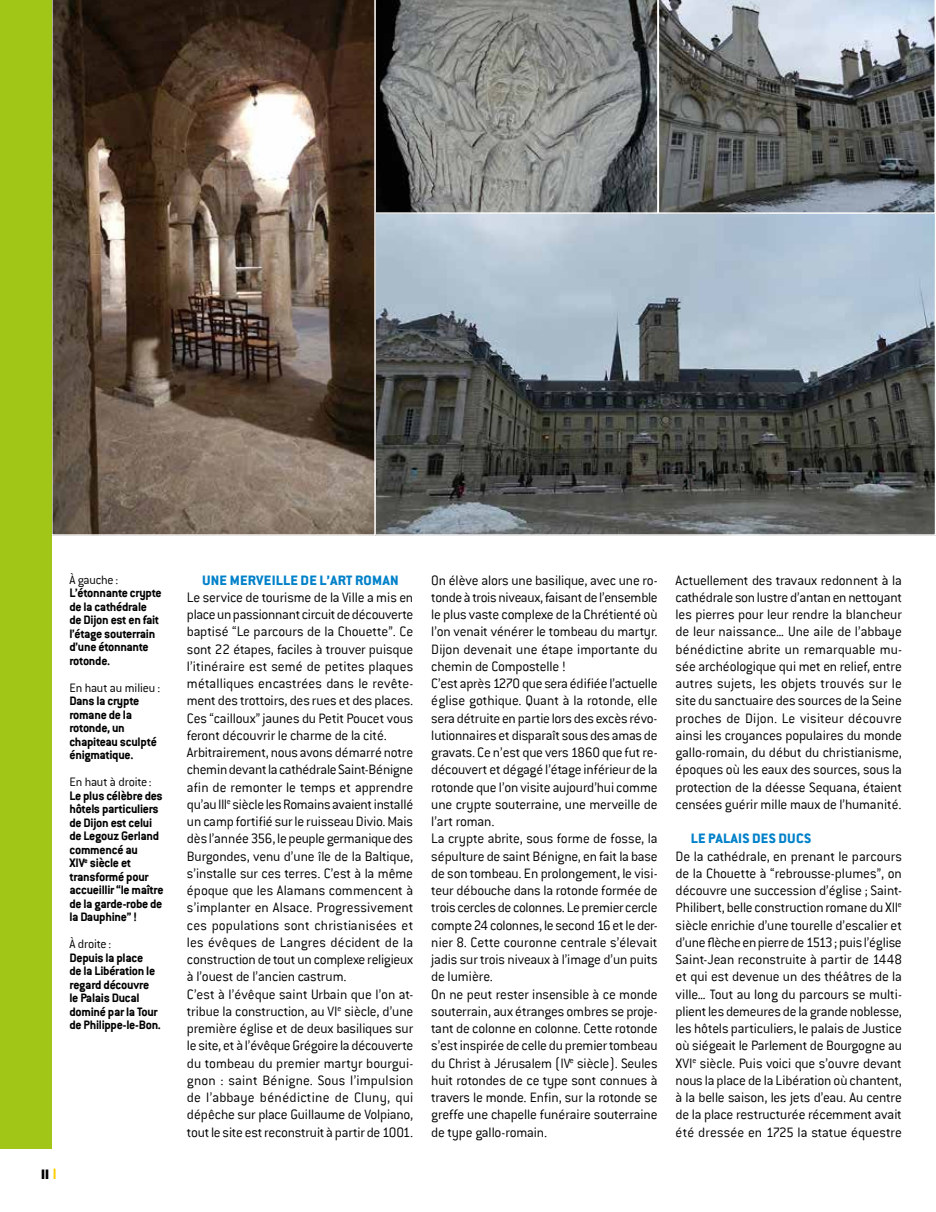
<style>
.page{position:relative;width:936px;height:1212px;background:#fff}
.page>*{position:absolute;margin:0;border:0;box-sizing:border-box;transform-origin:0 0}
.t1{font:300 15px/17.2px "Conduit ITC";letter-spacing:-.01em;color:#000}
.t2{font:700 15px "Conduit ITC Extra";letter-spacing:.015em;color:#0081c9}
.t3{font:15px "Conduit ITC Black";color:#000}
.t4{font:700 13.5px/13.5px "Conduit ITC";letter-spacing:-.02em;color:#000}
.t5{font:300 13.5px "Conduit ITC";letter-spacing:-.015em;color:#000}
.s1{font-family:"Conduit ITC";font-weight:700;font-size:16.5px;color:#fc0}
</style>
<div class="page">
<img style="left:376px;top:214px;width:556px;height:319px">
<svg style="left:376px;top:0;width:281px;height:214px;background:#7c7e7c"></svg>
<svg style="left:657px;top:0;width:278px;height:214px;background:#75797c"></svg>
<svg style="left:51px;top:0;width:325px;height:536px;background:#655446"></svg>
<div style="left:0;top:0;width:51px;height:1148px;background:#a2c617"></div>
<p class="t5" style="left:69px;top:572px;width:50px">À gauche :</p>
<p class="t4" style="left:69px;top:586px;width:94px">L’étonnante crypte de la cathédrale de Dijon est en fait l’étage souterrain d’une étonnante rotonde.</p>
<p class="t5" style="left:69px;top:680px;width:92px">En haut au milieu :</p>
<p class="t4" style="left:69px;top:694px;width:89px">Dans la crypte romane de la rotonde, un chapiteau sculpté énigmatique.</p>
<p class="t5" style="left:69px;top:775px;width:84px">En haut à droite :</p>
<p class="t4" style="left:69px;top:788px;width:96px">Le plus célèbre des hôtels particuliers de Dijon est celui de Legouz Gerland commencé au<br>XIV<sup>e</sup> siècle et transformé pour accueillir “le maître de la garde-robe de la Dauphine” !</p>
<p class="t5" style="left:69px;top:937px;width:43px">À droite :</p>
<p class="t4" style="left:69px;top:950px;width:93px">Depuis la place<br>de la Libération le regard découvre le Palais Ducal dominé par la Tour de Philippe-le-Bon.</p>
<p class="t3" style="left:41px;top:1165px;width:17px">II <span class="s1">l</span></p>
<p class="t2" style="left:202px;top:571px;width:198px">UNE MERVEILLE DE L’ART ROMAN</p>
<p class="t1" style="left:187px;top:588px;width:228px">Le service de tourisme de la Ville a mis en place un passionnant circuit de découverte baptisé “Le parcours de la Chouette”. Ce sont 22 étapes, faciles à trouver puisque l’itinéraire est semé de petites plaques métalliques encastrées dans le revête&shy;ment des trottoirs, des rues et des places.<br>Ces “cailloux” jaunes du Petit Poucet vous feront découvrir le charme de la cité.<br>Arbitrairement, nous avons démarré notre chemin devant la cathédrale Saint-Bénigne afin de remonter le temps et apprendre qu’au III<sup>e</sup> siècle les Romains avaient installé un camp fortifié sur le ruisseau Divio. Mais dès l’année 356, le peuple germanique des Burgondes, venu d’une île de la Baltique, s’installe sur ces terres. C’est à la même époque que les Alamans commencent à s’implanter en Alsace. Progressivement ces populations sont christianisées et les évêques de Langres décident de la construction de tout un complexe religieux à l’ouest de l’ancien castrum.<br>C’est à l’évêque saint Urbain que l’on at&shy;tribue la construction, au VI<sup>e</sup> siècle, d’une première église et de deux basiliques sur le site, et à l’évêque Grégoire la découverte du tombeau du premier martyr bourgui&shy;gnon : saint Bénigne. Sous l’impulsion de l’abbaye bénédictine de Cluny, qui dépêche sur place Guillaume de Volpiano, tout le site est reconstruit à partir de 1001.</p>
<p class="t1" style="left:431px;top:571px;width:228px">On élève alors une basilique, avec une ro&shy;tonde à trois niveaux, faisant de l’ensemble le plus vaste complexe de la Chrétienté où l’on venait vénérer le tombeau du martyr.<br>Dijon devenait une étape importante du chemin de Compostelle !<br>C’est après 1270 que sera édifiée l’actuelle église gothique. Quant à la rotonde, elle sera détruite en partie lors des excès révo&shy;lutionnaires et disparaît sous des amas de gravats. Ce n’est que vers 1860 que fut re&shy;découvert et dégagé l’étage inférieur de la rotonde que l’on visite aujourd’hui comme une crypte souterraine, une merveille de l’art roman.<br>La crypte abrite, sous forme de fosse, la sépulture de saint Bénigne, en fait la base de son tombeau. En prolongement, le visi&shy;teur débouche dans la rotonde formée de trois cercles de colonnes. Le premier cercle compte 24 colonnes, le second 16 et le der&shy;nier 8. Cette couronne centrale s’élevait jadis sur trois niveaux à l’image d’un puits de lumière.<br>On ne peut rester insensible à ce monde souterrain, aux étranges ombres se proje&shy;tant de colonne en colonne. Cette rotonde s’est inspirée de celle du premier tombeau du Christ à Jérusalem (IV<sup>e</sup> siècle). Seules huit rotondes de ce type sont connues à travers le monde. Enfin, sur la rotonde se greffe une chapelle funéraire souterraine de type gallo-romain.</p>
<p class="t1" style="left:675px;top:571px;width:228px;text-align:justify">Actuellement des travaux redonnent à la cathédrale son lustre d’antan en nettoyant les pierres pour leur rendre la blancheur de leur naissance… Une aile de l’abbaye bénédictine abrite un remarquable mu&shy;sée archéologique qui met en relief, entre autres sujets, les objets trouvés sur le site du sanctuaire des sources de la Seine proches de Dijon. Le visiteur découvre ainsi les croyances populaires du monde gallo-romain, du début du christianisme, époques où les eaux des sources, sous la protection de la déesse Sequana, étaient censées guérir mille maux de l’humanité.</p>
<p class="t2" style="left:690px;top:830px;width:122px">LE PALAIS DES DUCS</p>
<p class="t1" style="left:675px;top:847px;width:228px;text-align:justify">De la cathédrale, en prenant le parcours de la Chouette à “rebrousse-plumes”, on découvre une succession d’église ; Saint-Philibert, belle construction romane du XII<sup>e </sup>siècle enrichie d’une tourelle d’escalier et d’une flèche en pierre de 1513 ; puis l’église Saint-Jean reconstruite à partir de 1448 et qui est devenue un des théâtres de la ville… Tout au long du parcours se multi&shy;plient les demeures de la grande noblesse, les hôtels particuliers, le palais de Justice où siégeait le Parlement de Bourgogne au XVI<sup>e</sup> siècle. Puis voici que s’ouvre devant nous la place de la Libération où chantent, à la belle saison, les jets d’eau. Au centre de la place restructurée récemment avait été dressée en 1725 la statue équestre</p>
</div>
